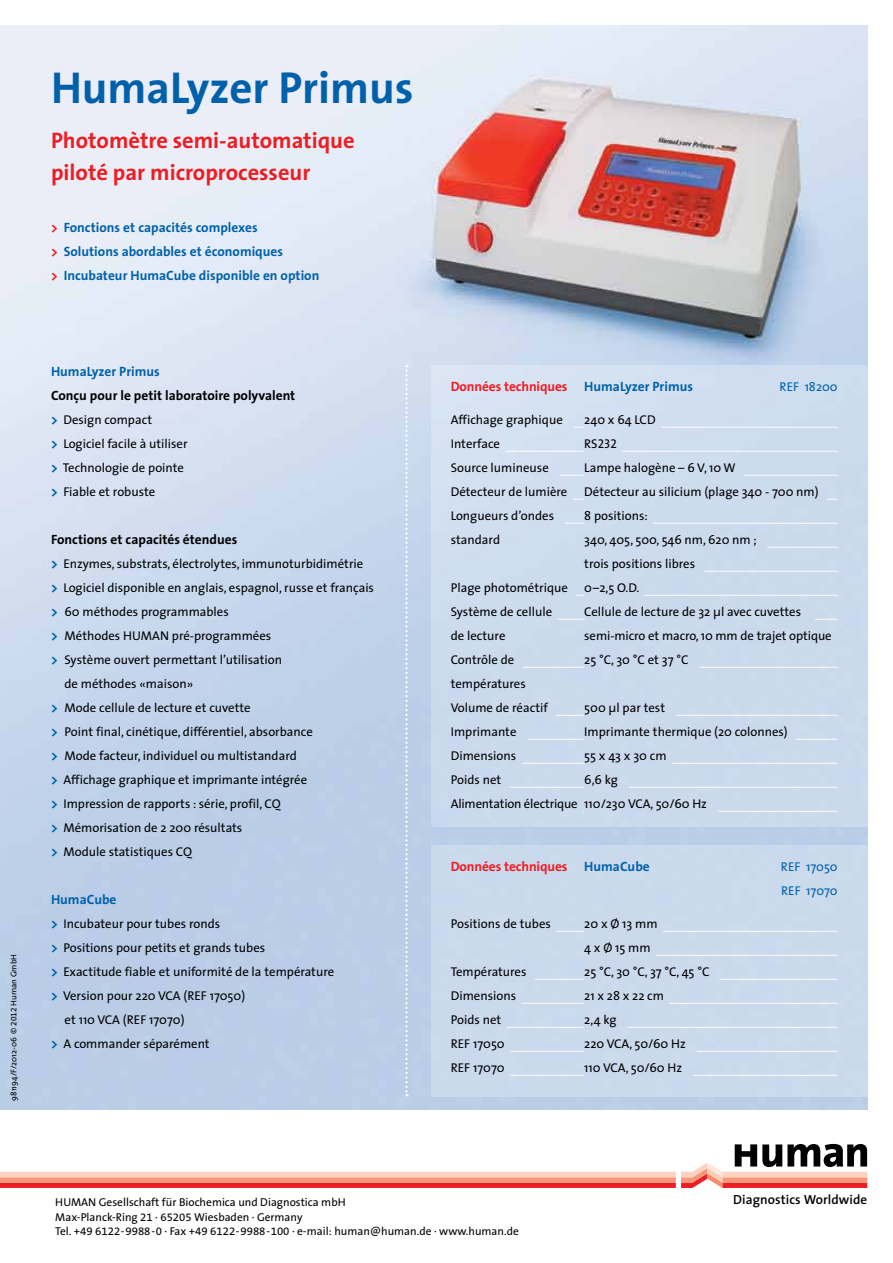
<style>
.page{position:relative;width:893px;height:1263px;background:#fff}
.page>*{position:absolute;margin:0;border:0;box-sizing:border-box;transform-origin:0 0}
.t1{font:700 45px "The Sans";color:#0061aa}
.t2{font:700 22.5px/31.5px "The Sans";color:#ed1d24}
.t3{font:700 13.5px/24px "The Sans";color:#0061aa}
.t4{font:700 13.5px "The Sans";color:#000}
.t5{font:700 13.5px "The Sans";letter-spacing:-.01em;color:#ed1d24}
.t6{font:600 13.2px "The Sans";letter-spacing:.005em;color:#000}
.t7{font:12.75px/24px "The Sans";color:#000}
.t8{font:12.75px/24px "The Sans";color:#0061aa}
.t9{font:12.75px "The Sans Caps";color:#000}
.t10{font:11.4px/14.2px "The Sans B5 Plain";color:#000}
.t11{font:8.25px "The Sans";color:#000}
.s1{font-family:"The Sans B5 Plain"}
.s2{color:#ed1d24}
.s3{font-weight:700;font-size:13.5px;color:#0061aa}
.s4{color:#0061aa}
.s5{font-family:"The Sans"}
</style>
<div class="page">
<svg style="left:0;top:1144px;width:867px;height:44px"></svg>
<img style="left:0;top:26px;width:867px;height:1084px">
<svg style="left:405px;top:365px;width:3px;height:731px"></svg>
<div style="left:431px;top:365px;width:436px;height:462px;background:#ccdbed"></div>
<div style="left:431px;top:845px;width:436px;height:251px;background:#cad9eb"></div>
<hr style="left:661px;top:427px;width:177px;height:1px;background:#fff">
<hr style="left:506px;top:451px;width:78px;height:1px;background:#fff">
<hr style="left:622px;top:451px;width:216px;height:1px;background:#fff">
<svg style="left:560px;top:475px;width:24px;height:1px"></svg>
<hr style="left:744px;top:475px;width:94px;height:1px;background:#fff">
<svg style="left:565px;top:523px;width:19px;height:1px"></svg>
<hr style="left:653px;top:523px;width:185px;height:1px;background:#fff">
<hr style="left:767px;top:547px;width:71px;height:1px;background:#fff">
<hr style="left:703px;top:571px;width:135px;height:1px;background:#fff">
<hr style="left:644px;top:595px;width:194px;height:1px;background:#fff">
<svg style="left:558px;top:619px;width:26px;height:1px"></svg>
<svg style="left:815px;top:619px;width:23px;height:1px"></svg>
<hr style="left:523px;top:667px;width:61px;height:1px;background:#fff">
<hr style="left:700px;top:667px;width:138px;height:1px;background:#fff">
<svg style="left:556px;top:715px;width:28px;height:1px"></svg>
<hr style="left:676px;top:715px;width:162px;height:1px;background:#fff">
<hr style="left:528px;top:739px;width:56px;height:1px;background:#fff">
<hr style="left:796px;top:739px;width:42px;height:1px;background:#fff">
<hr style="left:522px;top:763px;width:62px;height:1px;background:#fff">
<hr style="left:672px;top:763px;width:166px;height:1px;background:#fff">
<hr style="left:510px;top:787px;width:74px;height:1px;background:#fff">
<hr style="left:629px;top:787px;width:209px;height:1px;background:#fff">
<hr style="left:718px;top:811px;width:120px;height:1px;background:#fff">
<svg style="left:556px;top:931px;width:28px;height:1px"></svg>
<hr style="left:663px;top:931px;width:175px;height:1px;background:#fff">
<hr style="left:656px;top:955px;width:182px;height:1px;background:#fff">
<hr style="left:535px;top:979px;width:49px;height:1px;background:#fff">
<hr style="left:721px;top:979px;width:117px;height:1px;background:#fff">
<hr style="left:522px;top:1003px;width:62px;height:1px;background:#fff">
<hr style="left:670px;top:1003px;width:168px;height:1px;background:#fff">
<hr style="left:507px;top:1027px;width:77px;height:1px;background:#fff">
<hr style="left:628px;top:1027px;width:210px;height:1px;background:#fff">
<hr style="left:510px;top:1051px;width:74px;height:1px;background:#fff">
<hr style="left:697px;top:1051px;width:141px;height:1px;background:#fff">
<hr style="left:510px;top:1075px;width:74px;height:1px;background:#fff">
<hr style="left:693px;top:1075px;width:145px;height:1px;background:#fff">
<p class="t11" style="left:7px;top:1101px;width:148px;rotate:-90deg">981194/F/2012-06 <span class="s1">© 2012 Human GmbH</span></p>
<h1 class="t1" style="left:51px;top:50px;width:364px">HumaLyzer Primus</h1>
<h2 class="t2" style="left:51px;top:124px;width:305px">Photomètre semi-automatique piloté par microprocesseur</h2>
<p class="t3" style="left:51px;top:215px;width:270px"><span class="s2">&gt;</span> Fonctions et capacités complexes<br><span class="s2">&gt;</span> Solutions abordables et économiques<br><span class="s2">&gt;</span> Incubateur HumaCube disponible en option</p>
<p class="t3" style="left:51px;top:359px;width:110px">HumaLyzer Primus</p>
<p class="t4" style="left:51px;top:384px;width:246px">Conçu pour le petit laboratoire polyvalent</p>
<p class="t7" style="left:51px;top:407px;width:138px"><span class="s3">&gt;</span> Design compact<br><span class="s3">&gt;</span> Logiciel facile à utiliser <span class="s3">&gt;</span> Technologie de pointe <span class="s3">&gt;</span> Fiable et robuste</p>
<p class="t4" style="left:51px;top:528px;width:188px">Fonctions et capacités étendues</p>
<p class="t7" style="left:51px;top:551px;width:314px"><span class="s3">&gt;</span> Enzymes, substrats, électrolytes, immunoturbidimétrie</p>
<p class="t7" style="left:51px;top:575px;width:325px"><span class="s3">&gt;</span> Logiciel disponible en anglais, espagnol, russe et français</p>
<p class="t7" style="left:51px;top:599px;width:179px"><span class="s3">&gt;</span> 60 méthodes programmables</p>
<p class="t7" style="left:51px;top:623px;width:222px"><span class="s3">&gt;</span> Méthodes HUMAN pré-programmées</p>
<p class="t7" style="left:51px;top:647px;width:232px"><span class="s3">&gt;</span> Système ouvert permettant l’utilisation</p>
<p class="t7" style="left:65px;top:671px;width:130px">de méthodes «maison»</p>
<p class="t7" style="left:51px;top:695px;width:201px"><span class="s3">&gt;</span> Mode cellule de lecture et cuvette</p>
<p class="t7" style="left:51px;top:719px;width:263px"><span class="s3">&gt;</span> Point final, cinétique, différentiel, absorbance</p>
<p class="t7" style="left:51px;top:743px;width:247px"><span class="s3">&gt;</span> Mode facteur, individuel ou multistandard</p>
<p class="t7" style="left:51px;top:767px;width:258px"><span class="s3">&gt;</span> Affichage graphique et imprimante intégrée</p>
<p class="t7" style="left:51px;top:791px;width:231px"><span class="s3">&gt;</span> Impression de rapports : série, profil, CQ</p>
<p class="t7" style="left:51px;top:815px;width:193px"><span class="s3">&gt;</span> Mémorisation de 2 200 résultats</p>
<p class="t7" style="left:51px;top:839px;width:143px"><span class="s3">&gt;</span> Module statistiques CQ</p>
<p class="t3" style="left:51px;top:887px;width:67px">HumaCube</p>
<p class="t7" style="left:51px;top:911px;width:171px"><span class="s3">&gt;</span> Incubateur pour tubes ronds</p>
<p class="t7" style="left:51px;top:935px;width:216px"><span class="s3">&gt;</span> Positions pour petits et grands tubes</p>
<p class="t7" style="left:51px;top:959px;width:285px"><span class="s3">&gt;</span> Exactitude fiable et uniformité de la température</p>
<p class="t7" style="left:51px;top:983px;width:196px"><span class="s3">&gt;</span> Version pour 220 VCA (REF 17050)</p>
<p class="t7" style="left:65px;top:1007px;width:122px">et 110 VCA (REF 17070)</p>
<p class="t7" style="left:51px;top:1031px;width:160px"><span class="s3">&gt;</span> A commander séparément</p>
<p class="t5" style="left:451px;top:375px;width:244px">Données techniques <span class="s4">HumaLyzer Primus</span></p>
<p class="t8" style="left:779px;top:374px;width:60px">REF 18200</p>
<p class="t7" style="left:451px;top:407px;width:114px">Affichage graphique</p>
<p class="t7" style="left:584px;top:407px;width:73px">240 x 64 LCD</p>
<p class="t7" style="left:451px;top:431px;width:51px">Interface</p>
<p class="t9" style="left:584px;top:433px;width:34px"><span class="s5">RS</span>232</p>
<p class="t7" style="left:451px;top:455px;width:100px">Source lumineuse</p>
<p class="t7" style="left:584px;top:455px;width:153px">Lampe halogène – 6 V, 10 W</p>
<p class="t7" style="left:451px;top:479px;width:118px">Détecteur de lumière</p>
<p class="t7" style="left:584px;top:479px;width:236px">Détecteur au silicium (plage 340 - 700 nm)</p>
<p class="t7" style="left:451px;top:503px;width:105px">Longueurs d’ondes</p>
<p class="t7" style="left:584px;top:503px;width:65px">8 positions:</p>
<p class="t7" style="left:451px;top:527px;width:51px">standard</p>
<p class="t7" style="left:584px;top:527px;width:174px">340, 405, 500, 546 nm, 620 nm ; trois positions libres</p>
<p class="t7" style="left:451px;top:575px;width:119px">Plage photométrique</p>
<p class="t7" style="left:584px;top:575px;width:57px">0–2,5 O.D.</p>
<p class="t7" style="left:451px;top:599px;width:103px">Système de cellule</p>
<p class="t7" style="left:584px;top:599px;width:218px">Cellule de lecture de 32 µl avec cuvettes</p>
<p class="t7" style="left:451px;top:623px;width:56px">de lecture</p>
<p class="t7" style="left:584px;top:623px;width:249px">semi-micro et macro, 10 mm de trajet optique</p>
<p class="t7" style="left:451px;top:647px;width:65px">Contrôle de</p>
<p class="t7" style="left:584px;top:647px;width:106px">25 °C, 30 °C et 37 °C</p>
<p class="t7" style="left:451px;top:671px;width:99px">températures<br>Volume de réactif</p>
<p class="t7" style="left:584px;top:695px;width:82px">500 µl par test</p>
<p class="t7" style="left:451px;top:719px;width:67px">Imprimante</p>
<p class="t7" style="left:584px;top:719px;width:205px">Imprimante thermique (20 colonnes)</p>
<p class="t7" style="left:451px;top:743px;width:67px">Dimensions</p>
<p class="t7" style="left:584px;top:743px;width:84px">55 x 43 x 30 cm</p>
<p class="t7" style="left:451px;top:767px;width:52px">Poids net</p>
<p class="t7" style="left:451px;top:767px;width:258px;text-indent:134px">6,6 kg<br>Alimentation électrique 110/230 VCA, 50/60 Hz</p>
<p class="t5" style="left:451px;top:855px;width:201px">Données techniques <span class="s4">HumaCube</span></p>
<p class="t8" style="left:781px;top:854px;width:58px">REF 17050<br>REF 17070</p>
<p class="t7" style="left:451px;top:911px;width:102px">Positions de tubes</p>
<p class="t7" style="left:584px;top:911px;width:75px">20 x Ø 13 mm<br>4 x Ø 15 mm</p>
<p class="t7" style="left:451px;top:959px;width:77px">Températures</p>
<p class="t7" style="left:584px;top:959px;width:127px">25 °C, 30 °C, 37 °C, 45 °C</p>
<p class="t7" style="left:451px;top:983px;width:67px">Dimensions</p>
<p class="t7" style="left:584px;top:983px;width:81px">21 x 28 x 22 cm</p>
<p class="t7" style="left:451px;top:1007px;width:52px">Poids net</p>
<p class="t7" style="left:584px;top:1007px;width:34px">2,4 kg</p>
<p class="t7" style="left:451px;top:1031px;width:56px">REF 17050</p>
<p class="t7" style="left:584px;top:1031px;width:103px">220 VCA, 50/60 Hz</p>
<p class="t7" style="left:451px;top:1055px;width:55px">REF 17070</p>
<p class="t7" style="left:584px;top:1055px;width:99px">110 VCA, 50/60 Hz</p>
<p class="t10" style="left:55px;top:1196px;width:465px">HUMAN Gesellschaft für Biochemica und Diagnostica mbH<br>Max-Planck-Ring 21 · 65205 Wiesbaden · Germany<br>Tel. +49 6122-9988-0 · Fax +49 6122-9988-100 · e-mail: human@human.de · www.human.de</p>
<p class="t6" style="left:733px;top:1189px;width:135px">Diagnostics Worldwide</p>
</div>
